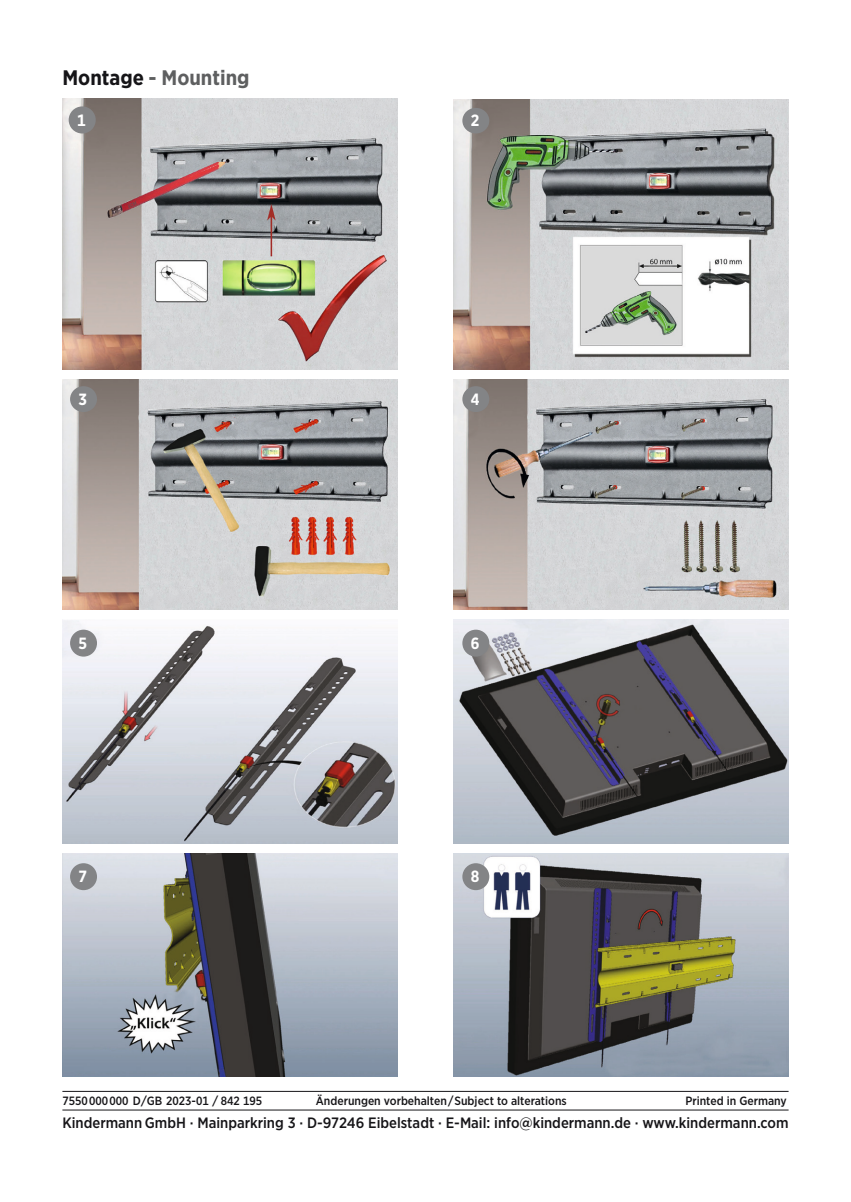
<style>
.page{position:relative;width:851px;height:1202px;background:#fff}
.page>*{position:absolute;margin:0;border:0;box-sizing:border-box;transform-origin:0 0}
.body_DIN_A5___h1{font:700 21px "Gotham Narrow";color:#5e5f60}
.header___Art__Nr{font:700 16.4px "Gotham Narrow";color:#fff}
.header___Art__Nr-2{font:700 16.2px "Gotham Narrow";color:#fff}
.t1{font:500 15px "Gotham Narrow";color:#161518}
.t2{font:500 12px "Gotham Narrow";color:#161518}
.s1{color:#161518}
</style>
<div class="page">
<hr style="left:62px;top:1091px;width:726px;height:1px;background:#161518">
<hr style="left:62px;top:1110px;width:726px;height:1px;background:#161518">
<img style="left:62px;top:99px;width:335px;height:270px">
<div style="left:69px;top:106px;width:27px;height:27px;background:#838486;border-radius:50%"></div>
<img style="left:62px;top:379px;width:335px;height:230px">
<div style="left:70px;top:386px;width:27px;height:26px;background:#838486;border-radius:50%"></div>
<img style="left:62px;top:620px;width:335px;height:223px">
<div style="left:70px;top:630px;width:27px;height:27px;background:#838486;border-radius:50%"></div>
<img style="left:62px;top:853px;width:335px;height:223px">
<div style="left:70px;top:863px;width:27px;height:27px;background:#838486;border-radius:50%"></div>
<img style="left:453px;top:99px;width:335px;height:270px">
<div style="left:462px;top:108px;width:27px;height:25px;background:#838486;border-radius:50%"></div>
<img style="left:453px;top:379px;width:335px;height:230px">
<div style="left:462px;top:386px;width:27px;height:26px;background:#838486;border-radius:50%"></div>
<img style="left:453px;top:620px;width:335px;height:223px">
<div style="left:462px;top:630px;width:27px;height:27px;background:#838486;border-radius:50%"></div>
<img style="left:453px;top:853px;width:335px;height:223px">
<div style="left:462px;top:863px;width:27px;height:27px;background:#838486;border-radius:50%"></div>
<p class="body_DIN_A5___h1" style="left:62px;top:64px;width:189px"><span class="s1">Montage</span> - Mounting</p>
<p class="header___Art__Nr" style="left:77px;top:109px;width:10px">1</p>
<p class="header___Art__Nr-2" style="left:470px;top:110px;width:10px">2</p>
<p class="header___Art__Nr-2" style="left:78px;top:389px;width:10px">3</p>
<p class="header___Art__Nr-2" style="left:470px;top:389px;width:10px">4</p>
<p class="header___Art__Nr-2" style="left:78px;top:633px;width:10px">5</p>
<p class="header___Art__Nr-2" style="left:470px;top:633px;width:10px">6</p>
<p class="header___Art__Nr-2" style="left:78px;top:866px;width:10px">7</p>
<p class="header___Art__Nr-2" style="left:470px;top:866px;width:10px">8</p>
<p class="t2" style="left:62px;top:1093px;width:201px">7550000000 D/GB 2023-01 / 842 195</p>
<p class="t2" style="left:316px;top:1093px;width:252px">Änderungen vorbehalten/Subject to alterations</p>
<p class="t2" style="left:685px;top:1093px;width:103px">Printed in Germany</p>
<p class="t1" style="left:62px;top:1113px;width:727px">Kindermann GmbH · Mainparkring 3 · D-97246 Eibelstadt · E-Mail: info@kindermann.de · www.kindermann.com</p>
</div>
